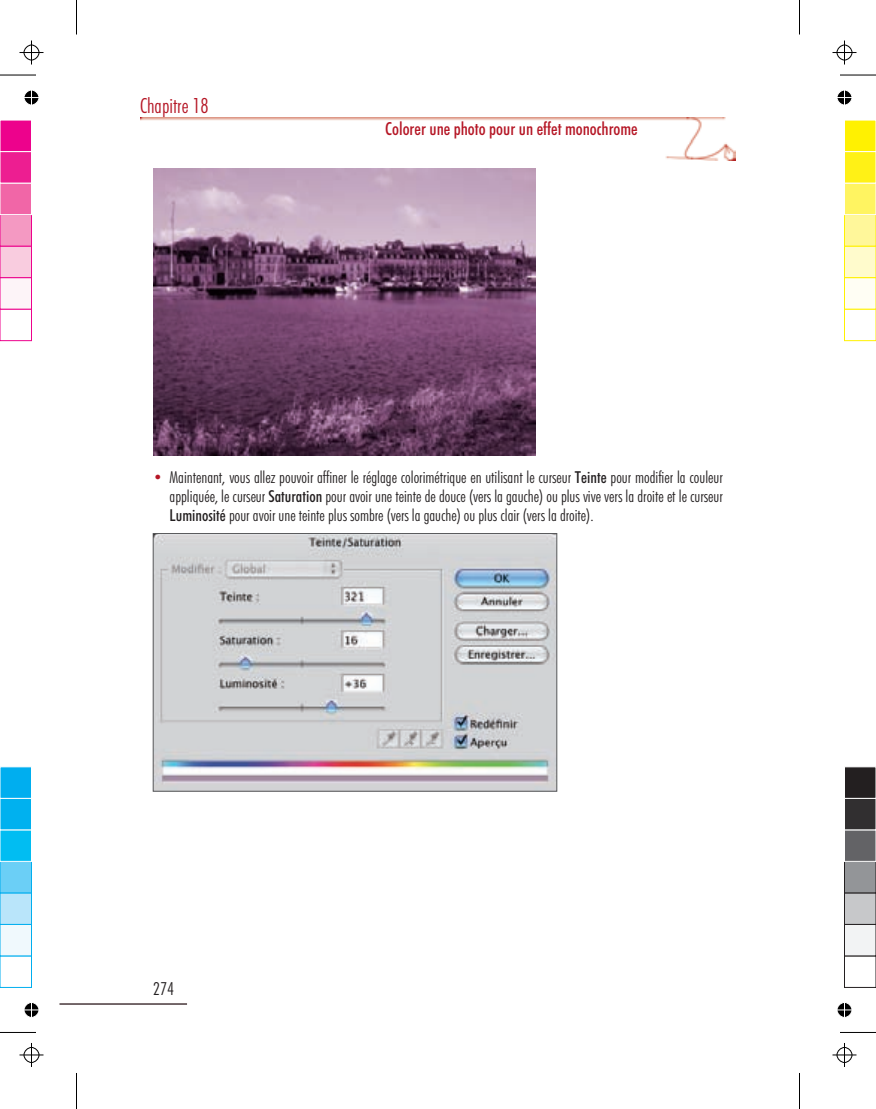
<style>
.page{position:relative;width:876px;height:1109px;background:#fff}
.page>*{position:absolute;margin:0;border:0;box-sizing:border-box;transform-origin:0 0}
.t1{font:21px "Futura Lt Cn BT";color:#b51625}
.t2{font:18px "Futura Md Cn BT";color:#b51625}
.t3{font:18px "Futura Lt Cn BT";color:#231f20}
.t4{font:16.5px/19.2px "Futura Lt Cn BT";color:#231f20;text-align:justify}
.s1{font-size:16.2px;color:#b51625}
.s2{font-family:"Futura Md Cn BT"}
</style>
<div class="page">
<hr style="left:59px;top:1003px;width:128px;height:1px;background:#48373a">
<img style="left:141px;top:118px;width:595px;height:42px">
<img style="left:155px;top:535px;width:400px;height:254px">
<div style="left:153px;top:533px;width:404px;height:258px;border:1px solid #57585a"></div>
<img style="left:153px;top:169px;width:383px;height:286px">
<hr style="left:0;top:1032px;width:36px;height:1px;background:#000">
<hr style="left:76px;top:1072px;width:1px;height:36px;background:#000">
<hr style="left:0;top:75px;width:36px;height:1px;background:#000">
<hr style="left:76px;top:0;width:1px;height:34px;background:#000">
<hr style="left:840px;top:75px;width:36px;height:1px;background:#000">
<hr style="left:799px;top:0;width:1px;height:34px;background:#000">
<hr style="left:840px;top:1032px;width:36px;height:1px;background:#000">
<hr style="left:799px;top:1072px;width:1px;height:36px;background:#000">
<svg style="left:20px;top:1043px;width:24px;height:23px"></svg>
<svg style="left:20px;top:40px;width:24px;height:24px"></svg>
<svg style="left:832px;top:40px;width:24px;height:24px"></svg>
<svg style="left:832px;top:1043px;width:24px;height:23px"></svg>
<svg style="left:24px;top:1002px;width:15px;height:16px"></svg>
<svg style="left:24px;top:90px;width:15px;height:15px"></svg>
<svg style="left:837px;top:90px;width:15px;height:15px"></svg>
<svg style="left:837px;top:1002px;width:15px;height:16px"></svg>
<div style="left:0;top:955px;width:32px;height:32px;background:#fff;border:1px solid #00aeef"></div>
<div style="left:0;top:924px;width:32px;height:32px;background:#f0f9fd;border:1px solid #00aeef"></div>
<div style="left:0;top:892px;width:32px;height:32px;background:#b9e5fa;border:1px solid #00aeef"></div>
<div style="left:0;top:861px;width:32px;height:32px;background:#6bcff6;border:1px solid #00aeef"></div>
<div style="left:0;top:829px;width:32px;height:32px;background:#01bdf2;border:1px solid #fff"></div>
<div style="left:0;top:798px;width:32px;height:32px;background:#00b1ef;border:1px solid #fff"></div>
<div style="left:0;top:766px;width:32px;height:32px;background:#00aeef;border:1px solid #fff"></div>
<div style="left:0;top:309px;width:32px;height:32px;background:#fff;border:1px solid #ed028c"></div>
<div style="left:0;top:277px;width:32px;height:32px;background:#fdf4f8;border:1px solid #ed028c"></div>
<div style="left:0;top:246px;width:32px;height:32px;background:#f9ccdf;border:1px solid #ed028c"></div>
<div style="left:0;top:214px;width:32px;height:32px;background:#f499c2;border:1px solid #ed028c"></div>
<div style="left:0;top:183px;width:32px;height:32px;background:#f166a7;border:1px solid #fff"></div>
<div style="left:0;top:151px;width:32px;height:32px;background:#ed1e91;border:1px solid #fff"></div>
<div style="left:0;top:120px;width:32px;height:32px;background:#ed028c;border:1px solid #fff"></div>
<div style="left:844px;top:309px;width:32px;height:32px;background:#fff;border:1px solid #fff101"></div>
<div style="left:844px;top:277px;width:32px;height:32px;background:#fffef4;border:1px solid #fff101"></div>
<div style="left:844px;top:246px;width:32px;height:32px;background:#fffbcc;border:1px solid #fff101"></div>
<div style="left:844px;top:214px;width:32px;height:32px;background:#fff79a;border:1px solid #fff101"></div>
<div style="left:844px;top:183px;width:32px;height:32px;background:#fff461;border:1px solid #fff"></div>
<div style="left:844px;top:151px;width:32px;height:32px;background:#fff116;border:1px solid #fff"></div>
<div style="left:844px;top:120px;width:32px;height:32px;background:#fff101;border:1px solid #fff"></div>
<div style="left:844px;top:955px;width:32px;height:32px;background:#fff;border:1px solid #231f20"></div>
<div style="left:844px;top:924px;width:32px;height:32px;background:#f2f3f4;border:1px solid #231f20"></div>
<div style="left:844px;top:892px;width:32px;height:32px;background:#c7c8ca;border:1px solid #231f20"></div>
<div style="left:844px;top:861px;width:32px;height:32px;background:#939598;border:1px solid #231f20"></div>
<div style="left:844px;top:829px;width:32px;height:32px;background:#636366;border:1px solid #fff"></div>
<div style="left:844px;top:798px;width:32px;height:32px;background:#312f30;border:1px solid #fff"></div>
<div style="left:844px;top:766px;width:32px;height:32px;background:#231f20;border:1px solid #fff"></div>
<p class="t1" style="left:140px;top:97px;width:70px">Chapitre 18</p>
<p class="t2" style="left:385px;top:121px;width:254px">Colorer une photo pour un effet monochrome</p>
<p class="t4" style="left:170px;top:469px;width:555px;text-indent:-16px"><span class="s1">•</span> Maintenant, vous allez pouvoir affiner le réglage colorimétrique en utilisant le curseur <span class="s2">Teinte</span> pour modifier la couleur appliquée, le curseur <span class="s2">Saturation</span> pour avoir une teinte de douce (vers la gauche) ou plus vive vers la droite et le curseur <span class="s2">Luminosité</span> pour avoir une teinte plus sombre (vers la gauche) ou plus clair (vers la droite).</p>
<p class="t3" style="left:153px;top:980px;width:23px">274</p>
</div>
